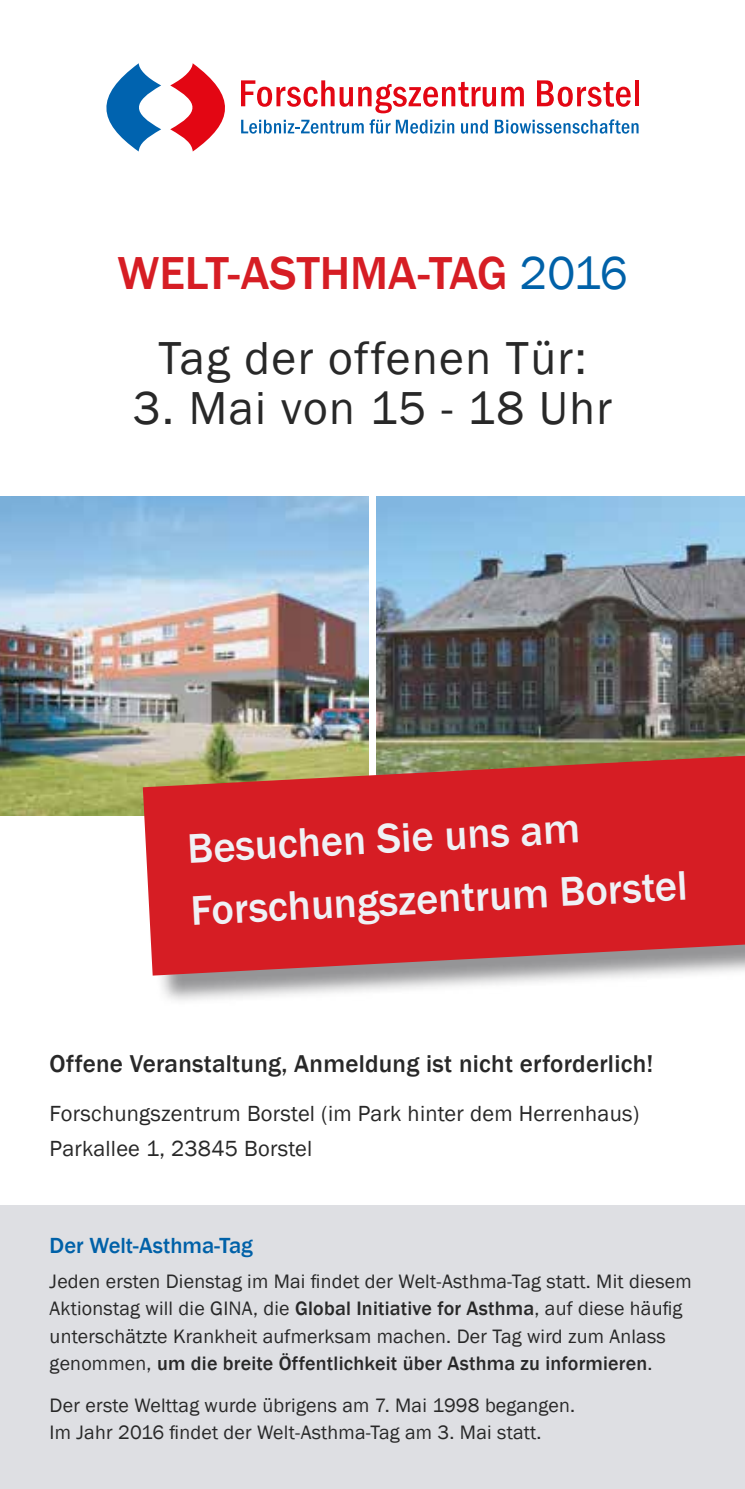
<style>
.page{position:relative;width:745px;height:1489px;background:#fff}
.page>*{position:absolute;margin:0;border:0;box-sizing:border-box;transform-origin:0 0}
.t1{font:47.5px/85px "Franklin Gothic";letter-spacing:.03em;color:#282828;text-align:center}
.t2{font:500 42.5px/62.5px "Franklin Gothic";color:#eff1f5}
.t3{font:500 25px "Franklin Gothic";letter-spacing:.01em;color:#282828}
.t4{font:22.5px/35px "Franklin Gothic";letter-spacing:.01em;color:#282828}
.t5{font:500 22.5px "Franklin Gothic";color:#0061a8}
.t6{font:20px/27.5px "Franklin Gothic";letter-spacing:.01em;color:#282828}
.s1{font-weight:500;color:#d61d24}
.s2{color:#0061a8}
.s3{font-weight:500}
</style>
<div class="page">
<svg style="left:106px;top:63px;width:55px;height:88px"></svg>
<svg style="left:170px;top:63px;width:67px;height:88px"></svg>
<svg style="left:241px;top:80px;width:254px;height:33px"></svg>
<svg style="left:501px;top:87px;width:22px;height:19px"></svg>
<svg style="left:537px;top:80px;width:93px;height:27px"></svg>
<svg style="left:635px;top:80px;width:3px;height:26px"></svg>
<svg style="left:241px;top:120px;width:122px;height:14px"></svg>
<svg style="left:369px;top:119px;width:85px;height:15px"></svg>
<svg style="left:461px;top:120px;width:26px;height:14px"></svg>
<svg style="left:494px;top:119px;width:144px;height:15px"></svg>
<img style="left:376px;top:496px;width:368px;height:258px">
<img style="left:0;top:496px;width:369px;height:319px">
<svg style="left:147px;top:754px;width:597px;height:247px"></svg>
<svg style="left:143px;top:755px;width:601px;height:220px;background:#ce3233"></svg>
<div style="left:0;top:1205px;width:744px;height:283px;background:#dedfe3"></div>
<h1 class="t1" style="left:117px;top:231px;width:511px"><span class="s1">Welt-Asthma-Tag</span> <span class="s2">2016<br></span>Tag der offenen Tür:</h1>
<h1 class="t1" style="left:133px;top:366px;width:480px">3. Mai von 15 - 18 Uhr</h1>
<h2 class="t2" style="left:186px;top:818px;width:509px;rotate:-3deg">Besuchen Sie uns am<br>Forschungszentrum Borstel</h2>
<p class="t3" style="left:50px;top:1047px;width:605px">Offene Veranstaltung, Anmeldung ist nicht erforderlich!</p>
<p class="t4" style="left:50px;top:1096px;width:591px">Forschungszentrum Borstel (im Park hinter dem Herrenhaus)<br>Parkallee 1, 23845 Borstel</p>
<p class="t5" style="left:50px;top:1231px;width:205px">Der Welt-Asthma-Tag</p>
<p class="t6" style="left:50px;top:1267px;width:643px">Jeden ersten Dienstag im Mai findet der Welt-Asthma-Tag statt. Mit diesem Aktionstag will die GINA, die <span class="s3">Global Initiative for Asthma</span>, auf diese häufig unterschätzte Krankheit aufmerksam machen. Der Tag wird zum Anlass genommen, <span class="s3">um die breite Öffentlichkeit über Asthma zu informieren</span>.</p>
<p class="t6" style="left:50px;top:1391px;width:526px">Der erste Welttag wurde übrigens am 7. Mai 1998 begangen.<br>Im Jahr 2016 findet der Welt-Asthma-Tag am 3. Mai statt.</p>
</div>
